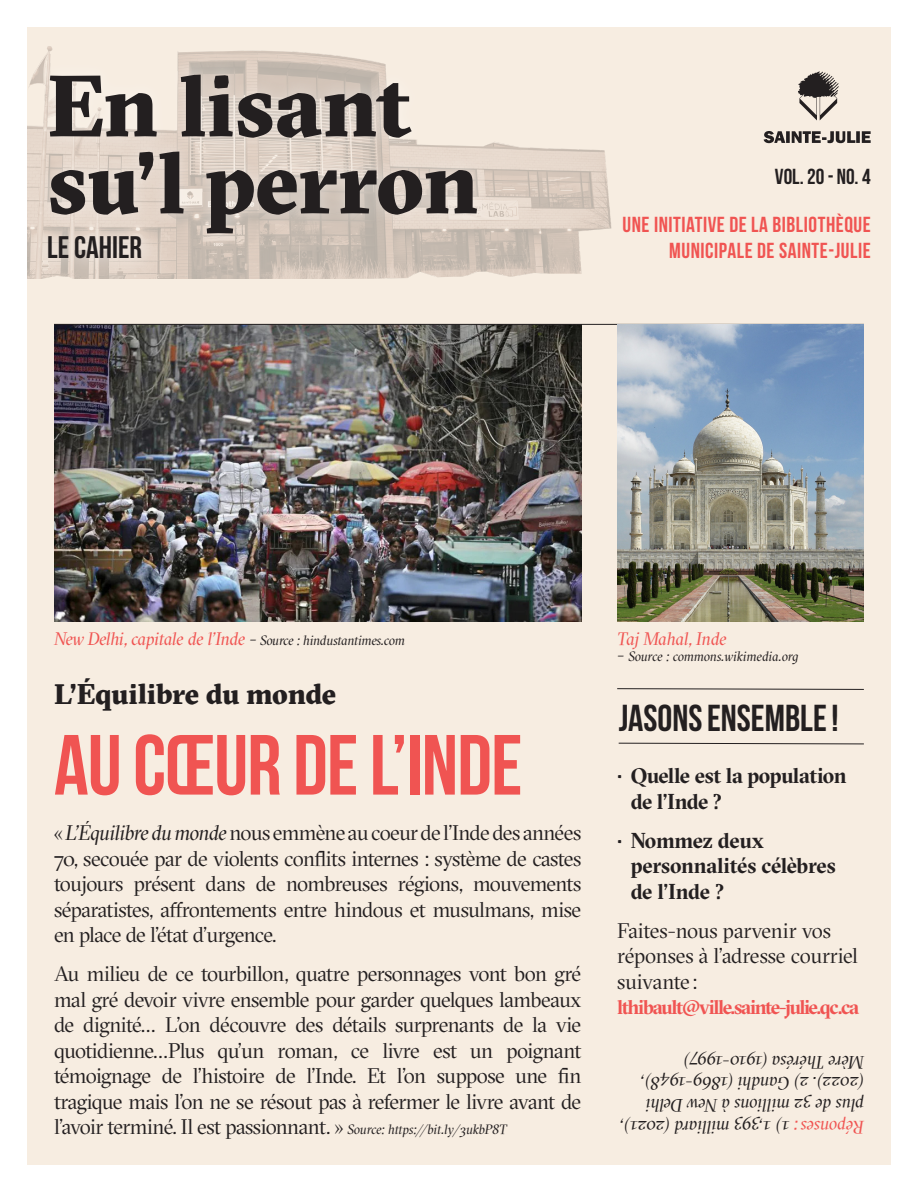
<style>
.page{position:relative;width:918px;height:1188px;background:#fff}
.page>*{position:absolute;margin:0;border:0;box-sizing:border-box;transform-origin:0 0}
.t1{font:900 86.7px/76.9px "GT Sectra";color:#231f20}
.t2{font:85.2px "Bebas Neue";letter-spacing:-.01em;color:#f05452}
.t3{font:37.5px "Bebas Neue";color:#231f20}
.t4{font:31.2px "Bebas Neue";color:#231f20}
.t5{font:900 28.35px "GT Sectra";letter-spacing:-.015em;color:#231f20}
.t6{font:21.75px/26.1px "Bebas Neue";letter-spacing:.025em;color:#f05452;text-align:right}
.t7{font:21.75px "Bebas Neue";color:#231f20}
.Texte_courant{font:21px/25.5px "GT Sectra Fine";letter-spacing:-.02em;color:#231f20;text-align:justify}
.t8{font:700 21px/25.5px "GT Sectra Fine";letter-spacing:-.02em;color:#231f20}
.Texte_courant-2{font:700 19.5px "GT Sectra Fine";letter-spacing:-.06em;color:#f05452}
.Reponses_Jasons{font:italic 18px/21.6px "GT Sectra Fine";letter-spacing:-.005em;color:#231f20}
.Sources{font:italic 18px "GT Sectra Fine";letter-spacing:-.015em;color:#f05452}
.Sources-2{font:italic 13.5px "GT Sectra Fine";letter-spacing:-.005em;color:#231f20}
.s1{color:#231f20}
.s2{font-size:13.5px;color:#231f20}
.s3{font-size:18px}
.s4{font-style:italic}
.s5{font-style:italic;font-size:13.5px}
.s6{color:#f05452}
</style>
<div class="page">
<div style="left:27px;top:27px;width:864px;height:1137px;background:#f7ede1"></div>
<img style="left:27px;top:46px;width:585px;height:233px">
<div style="left:33px;top:59px;width:459px;height:215px;background:#fff;opacity:.34"></div>
<svg style="left:764px;top:131px;width:107px;height:12px"></svg>
<svg style="left:798px;top:71px;width:41px;height:49px"></svg>
<img style="left:54px;top:325px;width:527px;height:296px">
<svg style="left:618px;top:742px;width:246px;height:3px"></svg>
<svg style="left:617px;top:688px;width:247px;height:2px"></svg>
<hr style="left:54px;top:324px;width:810px;height:1px;background:#231f20">
<img style="left:617px;top:325px;width:247px;height:296px">
<p class="t1" style="left:47px;top:66px;width:433px">En lisant su’l perron</p>
<p class="t4" style="left:47px;top:230px;width:96px">LE CAHIER</p>
<p class="t7" style="left:775px;top:164px;width:97px">VOL. 20 - NO. 4</p>
<p class="t6" style="left:623px;top:211px;width:250px">UNE INITIATIVE DE LA BIBLIOTHÈQUE<br>MUNICIPALE DE SAINTE-JULIE</p>
<p class="Sources" style="left:54px;top:627px;width:352px">New Delhi, capitale de l’Inde <span class="s1">-</span> <span class="s2">Source : hindustantimes.com</span></p>
<p class="Sources" style="left:617px;top:627px;width:111px">Taj Mahal, Inde</p>
<p class="Sources-2" style="left:617px;top:648px;width:183px"><span class="s3">-</span> Source : commons.wikimedia.org</p>
<p class="t5" style="left:54px;top:676px;width:284px">L’Équilibre du monde</p>
<p class="t2" style="left:54px;top:718px;width:470px">AU CŒUR DE L’INDE</p>
<p class="Texte_courant" style="left:54px;top:820px;width:529px">« <span class="s4">L’Équilibre du monde</span> nous emmène au coeur de l’Inde des années 70, secouée par de violents conflits internes : système de castes toujours présent dans de nombreuses régions, mouvements séparatistes, affrontements entre hindous et musulmans, mise en place de l’état d’urgence.</p>
<p class="Texte_courant" style="left:54px;top:961px;width:529px">Au milieu de ce tourbillon, quatre personnages vont bon gré mal gré devoir vivre ensemble pour garder quelques lambeaux de dignité… L’on découvre des détails surprenants de la vie quotidienne…Plus qu’un roman, ce livre est un poignant témoignage de l’histoire de l’Inde. Et l’on suppose une fin tragique mais l’on ne se résout pas à refermer le livre avant de l’avoir terminé. Il est passionnant. » <span class="s5">Source: https://bit.ly/3ukbP8T</span></p>
<p class="t3" style="left:619px;top:698px;width:221px">JASONSENSEMBLE!</p>
<p class="t8" style="left:631px;top:763px;width:217px;text-indent:-14px">• Quelle est la population de l’Inde ?</p>
<p class="t8" style="left:631px;top:827px;width:207px;text-indent:-14px">• Nommez deux personnalités célèbres de l’Inde ?</p>
<p class="Texte_courant" style="left:617px;top:918px;width:242px;text-align:left">Faites-nous parvenir vos réponses à l’adresse courriel suivante :</p>
<p class="Texte_courant-2" style="left:617px;top:995px;width:244px">lthibault@ville.sainte-julie.qc.ca</p>
<p class="Reponses_Jasons" style="left:864px;top:1138px;width:246px;rotate:-180deg"><span class="s6">Réponses:</span> 1) 1,393 milliard (2021), plus de 32 millions à New Delhi (2022). 2) Gandhi (1869-1948),<br>Mère Thérésa (1910-1997)</p>
</div>
